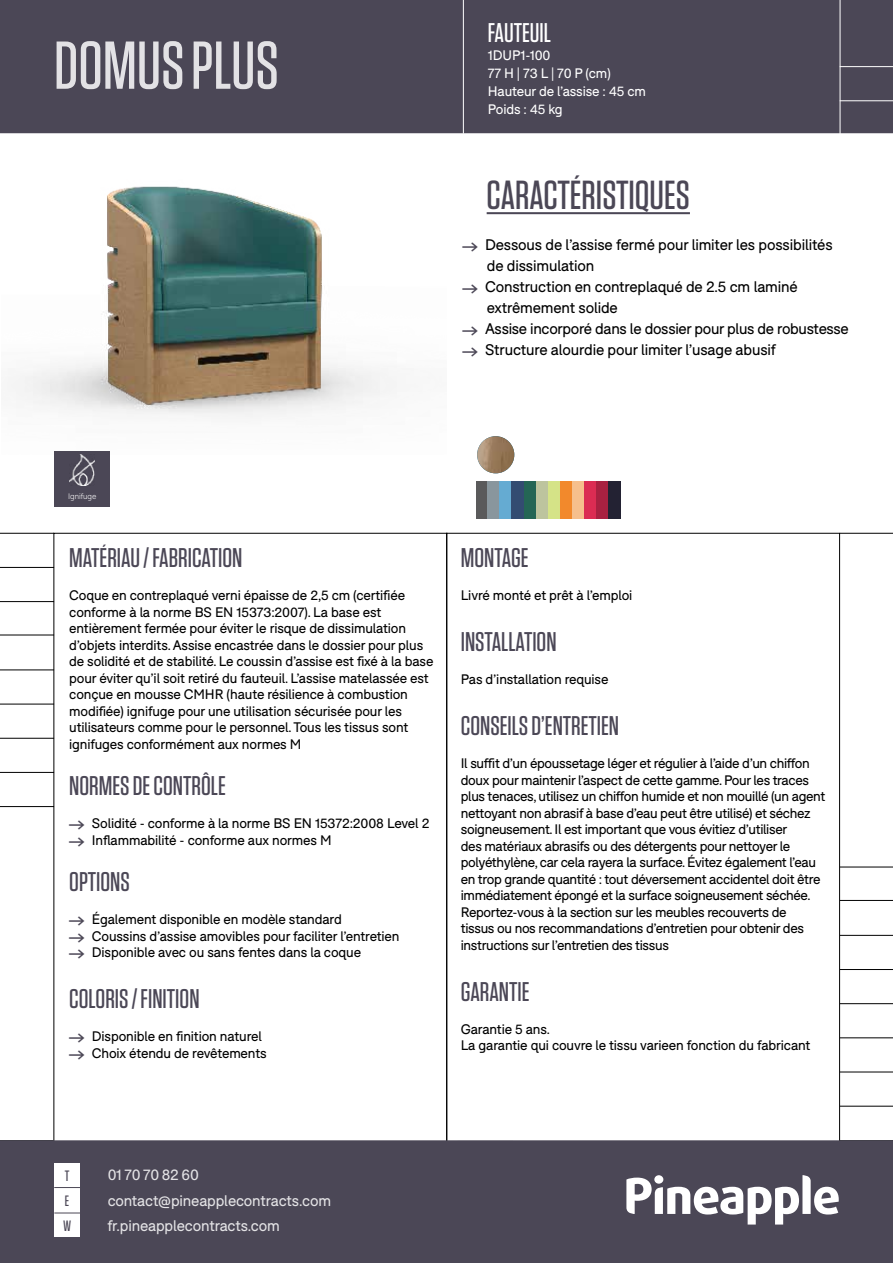
<style>
.page{position:relative;width:893px;height:1263px;background:#fff}
.page>*{position:absolute;margin:0;border:0;box-sizing:border-box;transform-origin:0 0}
.t1{font:500 67.5px "Tungsten";color:#fff}
.t2{font:500 40.5px "Tungsten";color:#4b4756}
.t3{font:500 27px "Tungsten";color:#4b4756}
.t4{font:500 27px "Tungsten";color:#fff}
.t5{font:15px "F37 Bolton";letter-spacing:-.01em;color:#000}
.t6{font:15px "F37 Bolton";letter-spacing:-.01em;color:#fff}
.t7{font:500 15px "Tungsten";color:#4b4756}
.t8{font:13.5px/16.5px "F37 Bolton";letter-spacing:-.015em;color:#000}
.t9{font:13.5px/18px "F37 Bolton";letter-spacing:-.01em;color:#fff}
.t10{font:300 7.8px "F37 Bolton";color:#fff}
.s1{font-family:"Pinearrow";font-size:13.5px;color:#4b4756}
.s2{font-family:"Pinearrow";color:#4b4756}
</style>
<div class="page">
<div style="left:1px;top:1px;width:891px;height:131px;background:#4b4756"></div>
<div style="left:0;top:0;width:893px;height:133px;border:2px solid #4b4756"></div>
<div style="left:1px;top:1141px;width:891px;height:121px;background:#4b4756"></div>
<div style="left:0;top:1140px;width:893px;height:123px;border:2px solid #4b4756"></div>
<hr style="left:840px;top:867px;width:53px;height:1px;background:#000">
<hr style="left:840px;top:1003px;width:53px;height:1px;background:#000">
<hr style="left:840px;top:935px;width:53px;height:1px;background:#000">
<hr style="left:840px;top:1072px;width:53px;height:1px;background:#000">
<hr style="left:840px;top:1037px;width:53px;height:1px;background:#000">
<hr style="left:840px;top:969px;width:53px;height:1px;background:#000">
<hr style="left:840px;top:1106px;width:53px;height:1px;background:#000">
<hr style="left:487px;top:212px;width:203px;height:2px;background:#4b4756">
<hr style="left:840px;top:900px;width:53px;height:1px;background:#000">
<svg style="left:626px;top:1175px;width:213px;height:49px"></svg>
<div style="left:654px;top:1175px;width:9px;height:9px;background:#fff;border-radius:50%"></div>
<div style="left:54px;top:1162px;width:26px;height:25px;background:#fff"></div>
<div style="left:54px;top:1187px;width:26px;height:25px;background:#fff"></div>
<svg style="left:54px;top:1187px;width:26px;height:1px"></svg>
<hr style="left:840px;top:533px;width:53px;height:1px;background:#000">
<div style="left:54px;top:451px;width:56px;height:55px;background:#4b4756"></div>
<img style="left:70px;top:455px;width:25px;height:31px">
<hr style="left:840px;top:0;width:1px;height:135px;background:#fff">
<hr style="left:840px;top:66px;width:53px;height:1px;background:#fff">
<hr style="left:840px;top:100px;width:53px;height:1px;background:#fff">
<hr style="left:463px;top:0;width:1px;height:134px;background:#fff">
<hr style="left:0;top:601px;width:54px;height:1px;background:#000">
<hr style="left:0;top:738px;width:54px;height:1px;background:#000">
<hr style="left:0;top:669px;width:54px;height:1px;background:#000">
<hr style="left:0;top:533px;width:54px;height:1px;background:#000">
<hr style="left:0;top:806px;width:54px;height:1px;background:#000">
<hr style="left:0;top:772px;width:54px;height:1px;background:#000">
<hr style="left:0;top:704px;width:54px;height:1px;background:#000">
<hr style="left:0;top:567px;width:54px;height:1px;background:#000">
<hr style="left:0;top:635px;width:54px;height:1px;background:#000">
<div style="left:54px;top:1212px;width:26px;height:25px;background:#fff"></div>
<svg style="left:54px;top:1212px;width:26px;height:1px"></svg>
<img style="left:477px;top:436px;width:37px;height:37px;border-radius:19px">
<div style="left:476px;top:481px;width:12px;height:37px;background:#5a5a5b"></div>
<div style="left:524px;top:481px;width:12px;height:37px;background:#246655"></div>
<div style="left:536px;top:481px;width:12px;height:37px;background:#bdc49e"></div>
<div style="left:488px;top:481px;width:12px;height:37px;background:#89969d"></div>
<div style="left:500px;top:481px;width:12px;height:37px;background:#65abd2"></div>
<div style="left:512px;top:481px;width:12px;height:37px;background:#334c71"></div>
<div style="left:548px;top:481px;width:12px;height:37px;background:#d5e387"></div>
<div style="left:560px;top:481px;width:12px;height:37px;background:#f2892c"></div>
<div style="left:572px;top:481px;width:12px;height:37px;background:#f6bf8d"></div>
<div style="left:584px;top:481px;width:12px;height:37px;background:#db2c53"></div>
<div style="left:596px;top:481px;width:13px;height:37px;background:#a82141"></div>
<div style="left:609px;top:481px;width:12px;height:37px;background:#232233"></div>
<img style="left:11px;top:186px;width:386px;height:269px">
<h1 class="t1" style="left:54px;top:30px;width:226px">DOMUS PLUS</h1>
<h3 class="t4" style="left:488px;top:19px;width:65px">FAUTEUIL</h3>
<p class="t9" style="left:488px;top:46px;width:160px">1DUP1-100<br>77 H | 73 L | 70 P (cm)<br>Hauteur de l’assise : 45 cm<br>Poids : 45 kg</p>
<h2 class="t2" style="left:487px;top:174px;width:205px">CARACTÉRISTIQUES</h2>
<p class="t5" style="left:462px;top:235px;width:372px"><span class="s1">A</span> Dessous de l’assise fermé pour limiter les possibilités</p>
<p class="t5" style="left:487px;top:256px;width:109px">de dissimulation</p>
<p class="t5" style="left:462px;top:277px;width:337px"><span class="s1">A</span> Construction en contreplaqué de 2.5 cm laminé</p>
<p class="t5" style="left:487px;top:298px;width:132px">extrêmement solide</p>
<p class="t5" style="left:462px;top:319px;width:388px"><span class="s1">A</span> Assise incorporé dans le dossier pour plus de robustesse</p>
<p class="t5" style="left:462px;top:340px;width:315px"><span class="s1">A</span> Structure alourdie pour limiter l’usage abusif</p>
<p class="t10" style="left:68px;top:492px;width:30px">Ignifuge</p>
<h3 class="t3" style="left:69px;top:544px;width:175px">MATÉRIAU / FABRICATION</h3>
<p class="t8" style="left:69px;top:587px;width:366px">Coque en contreplaqué verni épaisse de 2,5 cm (certifiée conforme à la norme BS EN 15373:2007). La base est entièrement fermée pour éviter le risque de dissimulation d’objets interdits. Assise encastrée dans le dossier pour plus de solidité et de stabilité. Le coussin d’assise est fixé à la base pour éviter qu’il soit retiré du fauteuil. L’assise matelassée est conçue en mousse CMHR (haute résilience à combustion modifiée) ignifuge pour une utilisation sécurisée pour les utilisateurs comme pour le personnel. Tous les tissus sont ignifuges conformément aux normes M</p>
<h3 class="t3" style="left:69px;top:772px;width:158px">NORMES DE CONTRÔLE</h3>
<p class="t8" style="left:69px;top:815px;width:362px"><span class="s2">A</span> Solidité - conforme à la norme BS EN 15372:2008 Level 2<br><span class="s2">A</span> Inflammabilité - conforme aux normes M</p>
<h3 class="t3" style="left:69px;top:868px;width:62px">OPTIONS</h3>
<p class="t8" style="left:69px;top:911px;width:332px"><span class="s2">A</span> Également disponible en modèle standard<br><span class="s2">A</span> Coussins d’assise amovibles pour faciliter l’entretien<br><span class="s2">A</span> Disponible avec ou sans fentes dans la coque</p>
<h3 class="t3" style="left:69px;top:985px;width:132px">COLORIS / FINITION</h3>
<p class="t8" style="left:69px;top:1028px;width:199px"><span class="s2">A</span> Disponible en finition naturel<br><span class="s2">A</span> Choix étendu de revêtements</p>
<h3 class="t3" style="left:461px;top:544px;width:69px">MONTAGE</h3>
<p class="t8" style="left:461px;top:587px;width:173px">Livré monté et prêt à l’emploi</p>
<h3 class="t3" style="left:461px;top:628px;width:97px">INSTALLATION</h3>
<p class="t8" style="left:461px;top:671px;width:149px">Pas d’installation requise</p>
<h3 class="t3" style="left:461px;top:712px;width:160px">CONSEILS D’ENTRETIEN</h3>
<p class="t8" style="left:461px;top:755px;width:366px">Il suffit d’un époussetage léger et régulier à l’aide d’un chiffon doux pour maintenir l’aspect de cette gamme. Pour les traces plus tenaces, utilisez un chiffon humide et non mouillé (un agent nettoyant non abrasif à base d’eau peut être utilisé) et séchez soigneusement. Il est important que vous évitiez d’utiliser<br>des matériaux abrasifs ou des détergents pour nettoyer le polyéthylène, car cela rayera la surface. Évitez également l’eau en trop grande quantité : tout déversement accidentel doit être immédiatement épongé et la surface soigneusement séchée.<br>Reportez-vous à la section sur les meubles recouverts de<br>tissus ou nos recommandations d’entretien pour obtenir des instructions sur l’entretien des tissus</p>
<h3 class="t3" style="left:461px;top:977px;width:70px">GARANTIE</h3>
<p class="t8" style="left:461px;top:1021px;width:351px">Garantie 5 ans.<br>La garantie qui couvre le tissu varieen fonction du fabricant</p>
<p class="t7" style="left:65px;top:1168px;width:6px">T</p>
<p class="t6" style="left:107px;top:1166px;width:93px">01 70 70 82 60</p>
<p class="t7" style="left:65px;top:1193px;width:6px">E</p>
<p class="t6" style="left:107px;top:1191px;width:225px">contact@pineapplecontracts.com</p>
<p class="t7" style="left:63px;top:1218px;width:10px">W</p>
<p class="t6" style="left:107px;top:1217px;width:174px">fr.pineapplecontracts.com</p>
</div>
